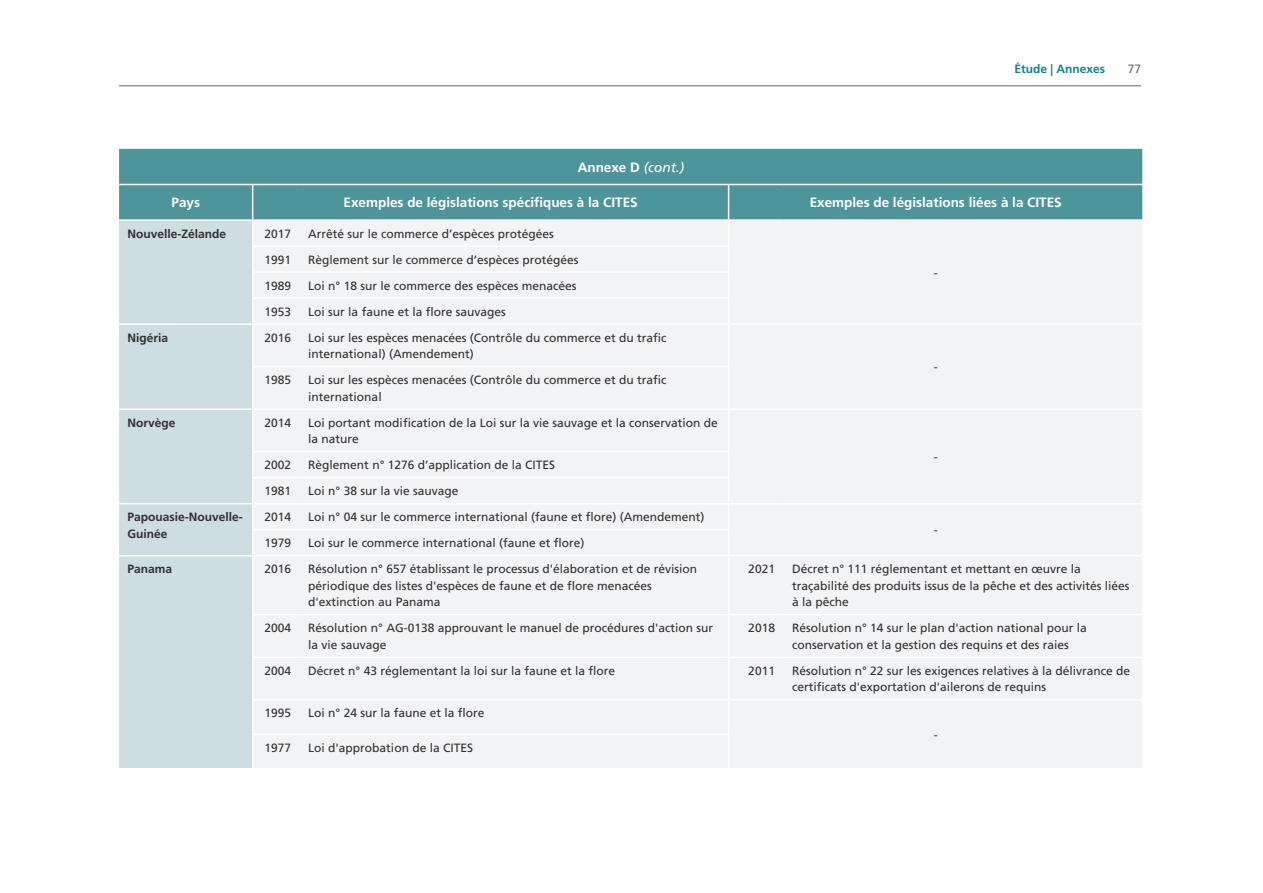
<style>
.page{position:relative;width:1263px;height:893px;background:#fff}
.page>*{position:absolute;margin:0;border:0;box-sizing:border-box;transform-origin:0 0}
.t1{font:700 13.5px "Frutiger LT Std";color:#fff}
.Annex_Laws{font:12px/16.5px "Frutiger LT Std";color:#312f30}
.Annex_D_dates{font:12px "Frutiger LT Std";color:#312f30}
.t2{font:700 12px/16.5px "Frutiger LT Std";color:#312f30}
.t3{font:700 12px "Frutiger LT Std";color:#0f848a}
.t4{font:12px "Frutiger LT Std";color:#636366}
.s1{font-weight:400;font-style:italic}
</style>
<div class="page">
<hr style="left:119px;top:85px;width:1022px;height:1px;background:#636366">
<div style="left:119px;top:149px;width:1023px;height:70px;background:#4e959b"></div>
<div style="left:119px;top:221px;width:133px;height:547px;background:#cedddf"></div>
<div style="left:254px;top:221px;width:888px;height:547px;background:#f2f3f4"></div>
<hr style="left:252px;top:245px;width:48px;height:2px;background:#fff">
<hr style="left:300px;top:245px;width:429px;height:2px;background:#fff">
<hr style="left:252px;top:271px;width:48px;height:2px;background:#fff">
<hr style="left:300px;top:271px;width:429px;height:2px;background:#fff">
<hr style="left:252px;top:297px;width:48px;height:2px;background:#fff">
<hr style="left:300px;top:297px;width:429px;height:2px;background:#fff">
<hr style="left:119px;top:323px;width:134px;height:2px;background:#fff">
<hr style="left:253px;top:323px;width:47px;height:2px;background:#fff">
<hr style="left:300px;top:323px;width:429px;height:2px;background:#fff">
<hr style="left:252px;top:366px;width:48px;height:1px;background:#fff">
<hr style="left:300px;top:366px;width:429px;height:1px;background:#fff">
<hr style="left:119px;top:408px;width:134px;height:2px;background:#fff">
<hr style="left:253px;top:408px;width:47px;height:2px;background:#fff">
<hr style="left:300px;top:408px;width:429px;height:2px;background:#fff">
<hr style="left:252px;top:451px;width:48px;height:1px;background:#fff">
<hr style="left:300px;top:451px;width:429px;height:1px;background:#fff">
<hr style="left:252px;top:477px;width:48px;height:1px;background:#fff">
<hr style="left:300px;top:477px;width:429px;height:1px;background:#fff">
<hr style="left:119px;top:503px;width:134px;height:1px;background:#fff">
<hr style="left:253px;top:503px;width:47px;height:1px;background:#fff">
<hr style="left:300px;top:503px;width:429px;height:1px;background:#fff">
<hr style="left:252px;top:529px;width:48px;height:1px;background:#fff">
<hr style="left:300px;top:529px;width:429px;height:1px;background:#fff">
<hr style="left:253px;top:555px;width:47px;height:1px;background:#fff">
<hr style="left:300px;top:555px;width:429px;height:1px;background:#fff">
<hr style="left:728px;top:556px;width:1px;height:58px;background:#fff">
<hr style="left:252px;top:614px;width:48px;height:1px;background:#fff">
<hr style="left:300px;top:614px;width:429px;height:1px;background:#fff">
<hr style="left:729px;top:614px;width:54px;height:1px;background:#fff">
<hr style="left:728px;top:615px;width:1px;height:41px;background:#fff">
<hr style="left:783px;top:614px;width:359px;height:1px;background:#fff">
<hr style="left:252px;top:656px;width:48px;height:2px;background:#fff">
<hr style="left:300px;top:656px;width:429px;height:2px;background:#fff">
<hr style="left:729px;top:656px;width:54px;height:2px;background:#fff">
<hr style="left:728px;top:658px;width:1px;height:41px;background:#fff">
<hr style="left:783px;top:656px;width:359px;height:2px;background:#fff">
<hr style="left:252px;top:699px;width:48px;height:1px;background:#fff">
<hr style="left:300px;top:699px;width:429px;height:1px;background:#fff">
<hr style="left:252px;top:733px;width:48px;height:2px;background:#fff">
<hr style="left:300px;top:733px;width:429px;height:2px;background:#fff">
<hr style="left:119px;top:184px;width:134px;height:1px;background:#fff">
<hr style="left:253px;top:184px;width:47px;height:1px;background:#fff">
<hr style="left:252px;top:185px;width:1px;height:34px;background:#fff">
<hr style="left:300px;top:184px;width:429px;height:1px;background:#fff">
<hr style="left:729px;top:184px;width:54px;height:1px;background:#fff">
<hr style="left:728px;top:185px;width:1px;height:34px;background:#fff">
<hr style="left:783px;top:184px;width:359px;height:1px;background:#fff">
<hr style="left:729px;top:699px;width:54px;height:1px;background:#fff">
<hr style="left:728px;top:700px;width:1px;height:33px;background:#fff">
<hr style="left:783px;top:699px;width:359px;height:1px;background:#fff">
<hr style="left:728px;top:735px;width:1px;height:33px;background:#fff">
<svg style="left:728px;top:221px;width:1px;height:102px"></svg>
<hr style="left:729px;top:323px;width:54px;height:2px;background:#fff">
<hr style="left:728px;top:325px;width:1px;height:41px;background:#fff">
<hr style="left:783px;top:323px;width:359px;height:2px;background:#fff">
<hr style="left:728px;top:367px;width:1px;height:41px;background:#fff">
<hr style="left:729px;top:408px;width:54px;height:2px;background:#fff">
<hr style="left:728px;top:410px;width:1px;height:41px;background:#fff">
<hr style="left:783px;top:408px;width:359px;height:2px;background:#fff">
<hr style="left:729px;top:503px;width:54px;height:1px;background:#fff">
<hr style="left:783px;top:503px;width:359px;height:1px;background:#fff">
<svg style="left:728px;top:452px;width:1px;height:103px"></svg>
<hr style="left:729px;top:555px;width:54px;height:1px;background:#fff">
<hr style="left:783px;top:555px;width:359px;height:1px;background:#fff">
<hr style="left:119px;top:555px;width:134px;height:1px;background:#fff">
<p class="t1" style="left:578px;top:159px;width:108px">Annexe D <span class="s1">(cont.)</span></p>
<p class="t3" style="left:1014px;top:62px;width:92px">Étude | Annexes</p>
<p class="t4" style="left:1128px;top:62px;width:15px">77</p>
<p class="t1" style="left:172px;top:195px;width:30px">Pays</p>
<p class="t1" style="left:344px;top:195px;width:296px">Exemples de législations spécifiques à la CITES</p>
<p class="t1" style="left:810px;top:195px;width:254px">Exemples de législations liées à la CITES</p>
<p class="t2" style="left:128px;top:225px;width:100px">Nouvelle-Zélande</p>
<p class="Annex_D_dates" style="left:265px;top:226px;width:28px">2017</p>
<p class="Annex_Laws" style="left:308px;top:225px;width:247px">Arrêté sur le commerce d’espèces protégées</p>
<p class="Annex_Laws" style="left:934px;top:264px;width:5px">-</p>
<p class="Annex_D_dates" style="left:265px;top:252px;width:28px">1991</p>
<p class="Annex_Laws" style="left:308px;top:251px;width:272px">Règlement sur le commerce d’espèces protégées</p>
<p class="Annex_D_dates" style="left:265px;top:278px;width:28px">1989</p>
<p class="Annex_Laws" style="left:308px;top:277px;width:270px">Loi n° 18 sur le commerce des espèces menacées</p>
<p class="Annex_D_dates" style="left:265px;top:304px;width:28px">1953</p>
<p class="Annex_Laws" style="left:308px;top:303px;width:199px">Loi sur la faune et la flore sauvages</p>
<p class="t2" style="left:128px;top:329px;width:42px">Nigéria</p>
<p class="Annex_D_dates" style="left:265px;top:330px;width:28px">2016</p>
<p class="Annex_Laws" style="left:308px;top:329px;width:360px">Loi sur les espèces menacées (Contrôle du commerce et du trafic international) (Amendement)</p>
<p class="Annex_D_dates" style="left:265px;top:373px;width:28px">1985</p>
<p class="Annex_Laws" style="left:308px;top:372px;width:360px">Loi sur les espèces menacées (Contrôle du commerce et du trafic international</p>
<p class="t2" style="left:128px;top:414px;width:50px">Norvège</p>
<p class="Annex_D_dates" style="left:265px;top:415px;width:28px">2014</p>
<p class="Annex_Laws" style="left:308px;top:414px;width:411px">Loi portant modification de la Loi sur la vie sauvage et la conservation de la nature</p>
<p class="Annex_D_dates" style="left:265px;top:458px;width:28px">2002</p>
<p class="Annex_Laws" style="left:308px;top:457px;width:248px">Règlement n° 1276 d’application de la CITES</p>
<p class="Annex_D_dates" style="left:265px;top:484px;width:28px">1981</p>
<p class="Annex_Laws" style="left:308px;top:483px;width:152px">Loi n° 38 sur la vie sauvage</p>
<p class="t2" style="left:128px;top:509px;width:117px">Papouasie-Nouvelle-<br>Guinée</p>
<p class="Annex_D_dates" style="left:265px;top:510px;width:28px">2014</p>
<p class="Annex_Laws" style="left:308px;top:509px;width:398px">Loi n° 04 sur le commerce international (faune et flore) (Amendement)</p>
<p class="Annex_D_dates" style="left:265px;top:536px;width:28px">1979</p>
<p class="Annex_Laws" style="left:308px;top:535px;width:278px">Loi sur le commerce international (faune et flore)</p>
<p class="Annex_Laws" style="left:934px;top:359px;width:5px">-</p>
<p class="Annex_Laws" style="left:934px;top:449px;width:5px">-</p>
<p class="Annex_Laws" style="left:934px;top:522px;width:5px">-</p>
<p class="t2" style="left:128px;top:561px;width:46px">Panama</p>
<p class="Annex_D_dates" style="left:265px;top:562px;width:28px">2016</p>
<p class="Annex_Laws" style="left:308px;top:561px;width:390px">Résolution n° 657 établissant le processus d'élaboration et de révision périodique des listes d'espèces de faune et de flore menacées d'extinction au Panama</p>
<p class="Annex_D_dates" style="left:748px;top:562px;width:28px">2021</p>
<p class="Annex_Laws" style="left:792px;top:561px;width:339px">Décret n° 111 réglementant et mettant en œuvre la traçabilité des produits issus de la pêche et des activités liées à la pêche</p>
<p class="Annex_D_dates" style="left:265px;top:621px;width:28px">2004</p>
<p class="Annex_Laws" style="left:308px;top:620px;width:406px">Résolution n° AG-0138 approuvant le manuel de procédures d'action sur la vie sauvage</p>
<p class="Annex_D_dates" style="left:748px;top:621px;width:28px">2018</p>
<p class="Annex_Laws" style="left:792px;top:620px;width:296px">Résolution n° 14 sur le plan d'action national pour la conservation et la gestion des requins et des raies</p>
<p class="Annex_D_dates" style="left:265px;top:663px;width:28px">2004</p>
<p class="Annex_Laws" style="left:308px;top:662px;width:308px">Décret n° 43 réglementant la loi sur la faune et la flore</p>
<p class="Annex_D_dates" style="left:748px;top:663px;width:28px">2011</p>
<p class="Annex_Laws" style="left:792px;top:662px;width:340px">Résolution n° 22 sur les exigences relatives à la délivrance de certificats d'exportation d'ailerons de requins</p>
<p class="Annex_D_dates" style="left:265px;top:706px;width:28px">1995</p>
<p class="Annex_Laws" style="left:308px;top:705px;width:178px">Loi n° 24 sur la faune et la flore</p>
<p class="Annex_Laws" style="left:934px;top:726px;width:5px">-</p>
<p class="Annex_D_dates" style="left:265px;top:740px;width:28px">1977</p>
<p class="Annex_Laws" style="left:308px;top:739px;width:166px">Loi d'approbation de la CITES</p>
</div>
